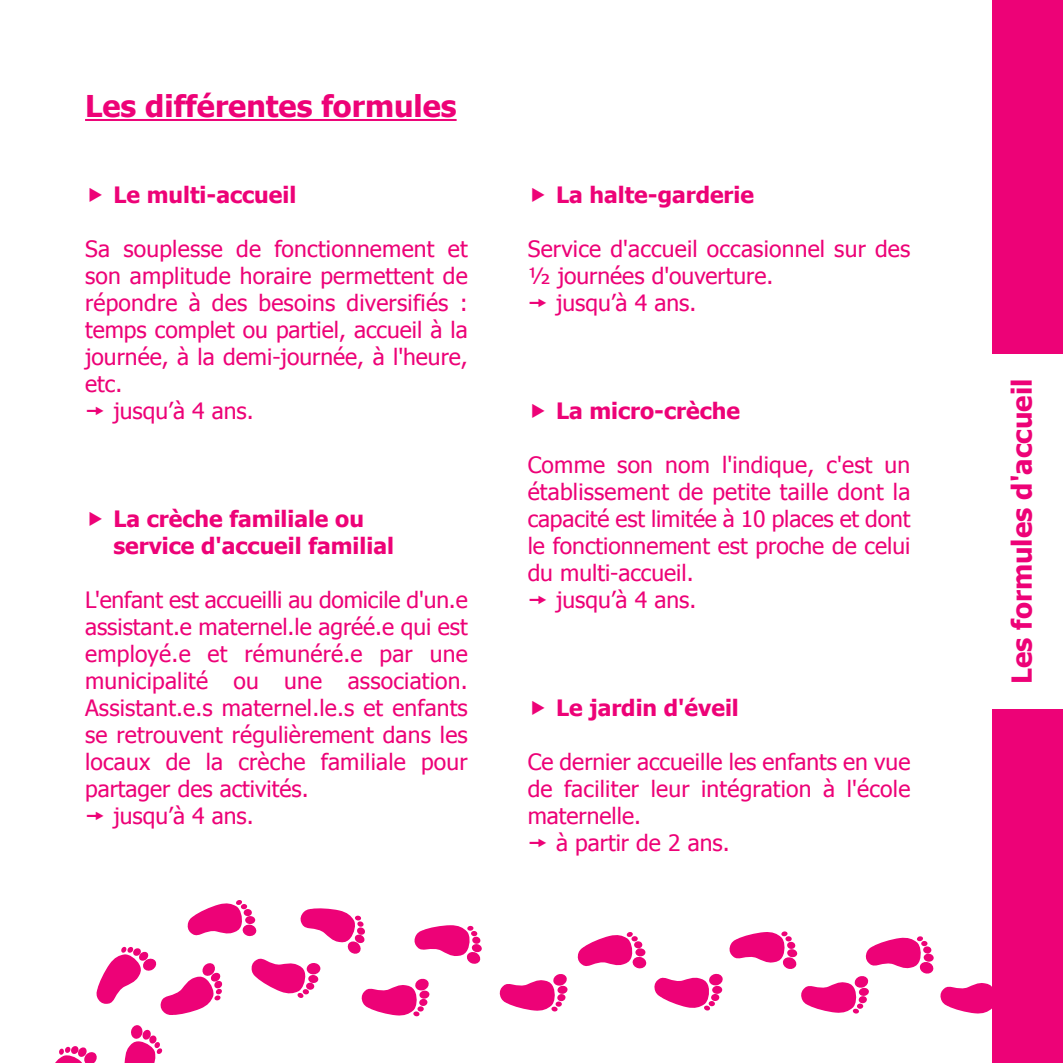
<style>
.page{position:relative;width:1063px;height:1063px;background:#fff}
.page>*{position:absolute;margin:0;border:0;box-sizing:border-box;transform-origin:0 0}
.t1{font:700 30px "Tahoma";color:#ed0277}
.t2{font:700 27.5px "Tahoma";color:#ed0277}
.t3{font:22.5px "Tahoma";letter-spacing:.005em;color:#ed0277}
.t4{font:700 22.5px/27px "Tahoma";color:#ed0277}
</style>
<div class="page">
<hr style="left:85px;top:119px;width:372px;height:2px;background:#ed0277">
<svg style="left:940px;top:983px;width:52px;height:31px"></svg>
<svg style="left:729px;top:931px;width:205px;height:83px"></svg>
<svg style="left:654px;top:973px;width:69px;height:38px"></svg>
<svg style="left:577px;top:932px;width:70px;height:37px"></svg>
<svg style="left:499px;top:974px;width:69px;height:38px"></svg>
<svg style="left:96px;top:900px;width:386px;height:117px"></svg>
<svg style="left:124px;top:1025px;width:38px;height:38px"></svg>
<svg style="left:55px;top:1046px;width:42px;height:17px"></svg>
<div style="left:992px;top:0;width:71px;height:1063px;background:#ed0277"></div>
<div style="left:985px;top:354px;width:78px;height:355px;background:#fff"></div>
<h1 class="t1" style="left:85px;top:87px;width:373px">Les différentes formules</h1>
<p class="t4" style="left:113px;top:180px;width:184px">Le multi-accueil</p>
<p class="t3" style="left:85px;top:234px;width:384px">Sa souplesse de fonctionnement et</p>
<p class="t3" style="left:85px;top:261px;width:384px">son amplitude horaire permettent de</p>
<p class="t3" style="left:85px;top:288px;width:384px">répondre à des besoins diversifiés :</p>
<p class="t3" style="left:85px;top:315px;width:384px">temps complet ou partiel, accueil à la</p>
<p class="t3" style="left:85px;top:342px;width:384px">journée, à la demi-journée, à l'heure,</p>
<p class="t3" style="left:85px;top:369px;width:39px">etc.</p>
<p class="t3" style="left:113px;top:396px;width:142px">jusqu’à 4 ans.</p>
<p class="t4" style="left:113px;top:504px;width:282px">La crèche familiale ou service d'accueil familial</p>
<p class="t3" style="left:85px;top:585px;width:384px">L'enfant est accueilli au domicile d'un.e</p>
<p class="t3" style="left:85px;top:612px;width:384px">assistant.e maternel.le agréé.e qui est</p>
<p class="t3" style="left:85px;top:639px;width:384px">employé.e et rémunéré.e par une</p>
<p class="t3" style="left:85px;top:666px;width:384px">municipalité ou une association.</p>
<p class="t3" style="left:85px;top:693px;width:384px">Assistant.e.s maternel.le.s et enfants</p>
<p class="t3" style="left:85px;top:720px;width:384px">se retrouvent régulièrement dans les</p>
<p class="t3" style="left:85px;top:747px;width:384px">locaux de la crèche familiale pour</p>
<p class="t3" style="left:85px;top:774px;width:225px">partager des activités.</p>
<p class="t3" style="left:113px;top:801px;width:142px">jusqu’à 4 ans.</p>
<p class="t4" style="left:556px;top:180px;width:200px">La halte-garderie</p>
<p class="t3" style="left:528px;top:234px;width:384px">Service d'accueil occasionnel sur des</p>
<p class="t3" style="left:528px;top:261px;width:247px">½ journées d'ouverture.</p>
<p class="t3" style="left:556px;top:288px;width:142px">jusqu’à 4 ans.</p>
<p class="t4" style="left:556px;top:396px;width:185px">La micro-crèche</p>
<p class="t3" style="left:528px;top:450px;width:384px">Comme son nom l'indique, c'est un</p>
<p class="t3" style="left:528px;top:477px;width:384px">établissement de petite taille dont la</p>
<p class="t3" style="left:528px;top:504px;width:384px">capacité est limitée à 10 places et dont</p>
<p class="t3" style="left:528px;top:531px;width:384px">le fonctionnement est proche de celui</p>
<p class="t3" style="left:528px;top:558px;width:167px">du multi-accueil.</p>
<p class="t3" style="left:556px;top:585px;width:142px">jusqu’à 4 ans.</p>
<p class="t4" style="left:556px;top:693px;width:184px">Le jardin d'éveil</p>
<p class="t3" style="left:528px;top:747px;width:384px">Ce dernier accueille les enfants en vue</p>
<p class="t3" style="left:528px;top:774px;width:384px">de faciliter leur intégration à l'école</p>
<p class="t3" style="left:528px;top:801px;width:115px">maternelle.</p>
<p class="t3" style="left:556px;top:828px;width:175px">à partir de 2 ans.</p>
<p class="t2" style="left:1004px;top:684px;width:307px;rotate:-90deg">Les formules d'accueil</p>
</div>
